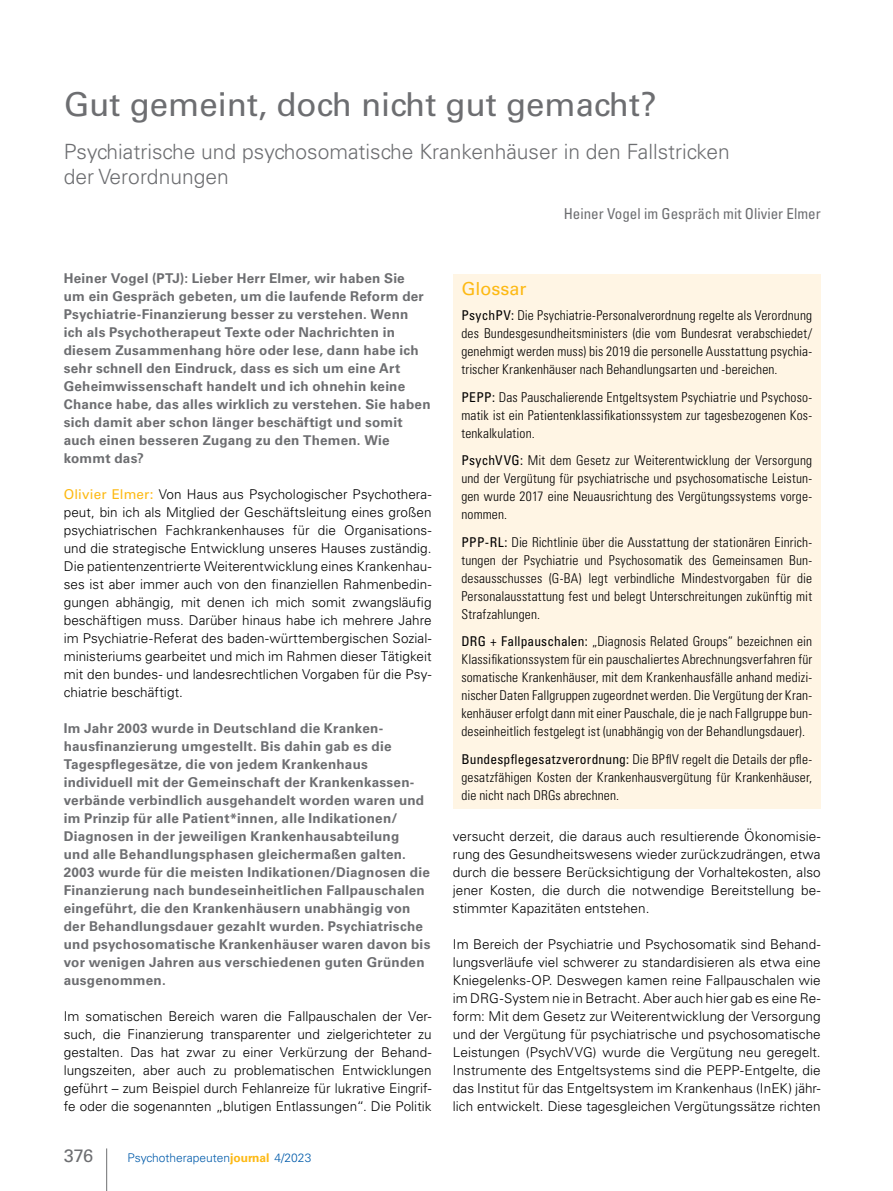
<style>
.page{position:relative;width:893px;height:1191px;background:#fff}
.page>*{position:absolute;margin:0;border:0;box-sizing:border-box;transform-origin:0 0}
.t1{font:33px "Univers LT Std";color:#6d6e71}
.t2{font:300 21px/25.5px "Univers LT Std";color:#6d6e71}
.t3{font:18px "Univers LT Std";color:#fdb913}
.t4{font:18px "Univers LT Std";color:#6d6e71}
.t5{font:condensed 15px "Univers LT Std";color:#6d6e71}
.t6{font:300 13.5px/18px "Univers LT Std";letter-spacing:.005em;color:#000;text-align:justify}
.t7{font:300 condensed 13.5px/18px "Univers LT Std";letter-spacing:.01em;color:#000;text-align:justify}
.t8{font:700 13.5px/18px "Univers LT Std";letter-spacing:.015em;color:#6d6e71}
.t9{font:300 12px "Univers LT Std";color:#005baa}
.s1{font-weight:400;color:#fdb913}
.s2{font-weight:700;color:#fdb913}
.s3{font-weight:400}
</style>
<div class="page">
<div style="left:453px;top:274px;width:368px;height:534px;background:#fff5e4"></div>
<hr style="left:106px;top:1148px;width:1px;height:43px;background:#6d6e71">
<h1 class="t1" style="left:64px;top:85px;width:594px">Gut gemeint, doch nicht gut gemacht?</h1>
<h2 class="t2" style="left:64px;top:139px;width:667px">Psychiatrische und psychosomatische Krankenhäuser in den Fallstricken der Verordnungen</h2>
<p class="t5" style="left:564px;top:205px;width:258px">Heiner Vogel im Gespräch mit Olivier Elmer</p>
<p class="t8" style="left:64px;top:269px;width:368px">Heiner Vogel (PTJ): Lieber Herr Elmer, wir haben Sie<br>um ein Gespräch gebeten, um die laufende Reform der Psychiatrie-Finanzierung besser zu verstehen. Wenn ich als Psychotherapeut Texte oder Nachrichten in diesem Zusammenhang höre oder lese, dann habe ich sehr schnell den Eindruck, dass es sich um eine Art Geheimwissenschaft handelt und ich ohnehin keine Chance habe, das alles wirklich zu verstehen. Sie haben sich damit aber schon länger beschäftigt und somit auch einen besseren Zugang zu den Themen. Wie kommt das?</p>
<p class="t6" style="left:64px;top:485px;width:369px"><span class="s1">Olivier Elmer:</span> Von Haus aus Psychologischer Psychothera&shy;peut, bin ich als Mitglied der Geschäftsleitung eines großen psychiatrischen Fachkrankenhauses für die Organisations&shy;und die strategische Entwicklung unseres Hauses zuständig.<br>Die patientenzentrierte Weiterentwicklung eines Krankenhau&shy;ses ist aber immer auch von den finanziellen Rahmenbedin&shy;gungen abhängig, mit denen ich mich somit zwangsläufig beschäftigen muss. Darüber hinaus habe ich mehrere Jahre im Psychiatrie-Referat des baden-württembergischen Sozial&shy;ministeriums gearbeitet und mich im Rahmen dieser Tätigkeit mit den bundes- und landesrechtlichen Vorgaben für die Psy&shy;chiatrie beschäftigt.</p>
<p class="t8" style="left:64px;top:719px;width:368px">Im Jahr 2003 wurde in Deutschland die Kranken&shy;hausfinanzierung umgestellt. Bis dahin gab es die Tagespflegesätze, die von jedem Krankenhaus individuell mit der Gemeinschaft der Krankenkassen&shy;verbände verbindlich ausgehandelt worden waren und im Prinzip für alle Patient*innen, alle Indikationen/ Diagnosen in der jeweiligen Krankenhausabteilung<br>und alle Behandlungsphasen gleichermaßen galten.<br>2003 wurde für die meisten Indikationen/Diagnosen die Finanzierung nach bundeseinheitlichen Fallpauschalen eingeführt, die den Krankenhäusern unabhängig von der Behandlungsdauer gezahlt wurden. Psychiatrische und psychosomatische Krankenhäuser waren davon bis vor wenigen Jahren aus verschiedenen guten Gründen ausgenommen.</p>
<p class="t6" style="left:64px;top:1007px;width:369px">Im somatischen Bereich waren die Fallpauschalen der Ver&shy;such, die Finanzierung transparenter und zielgerichteter zu gestalten. Das hat zwar zu einer Verkürzung der Behand&shy;lungszeiten, aber auch zu problematischen Entwicklungen geführt – zum Beispiel durch Fehlanreize für lukrative Eingrif&shy;fe oder die sogenannten „blutigen Entlassungen“. Die Politik</p>
<h3 class="t4" style="left:64px;top:1144px;width:31px">376</h3>
<p class="t9" style="left:128px;top:1150px;width:185px">Psychotherapeuten<span class="s2">journal</span> 4/2023</p>
<h3 class="t3" style="left:461px;top:278px;width:67px">Glossar</h3>
<p class="t7" style="left:461px;top:306px;width:352px"><span class="s3">PsychPV:</span> Die Psychiatrie-Personalverordnung regelte als Verordnung des Bundesgesundheitsministers (die vom Bundesrat verabschiedet/ genehmigt werden muss) bis 2019 die personelle Ausstattung psychia&shy;trischer Krankenhäuser nach Behandlungsarten und -bereichen.</p>
<p class="t7" style="left:461px;top:388px;width:352px"><span class="s3">PEPP:</span> Das Pauschalierende Entgeltsystem Psychiatrie und Psychoso&shy;matik ist ein Patientenklassifikationssystem zur tagesbezogenen Kos&shy;tenkalkulation.</p>
<p class="t7" style="left:461px;top:451px;width:352px"><span class="s3">PsychVVG:</span> Mit dem Gesetz zur Weiterentwicklung der Versorgung und der Vergütung für psychiatrische und psychosomatische Leistun&shy;gen wurde 2017 eine Neuausrichtung des Vergütungssystems vorge&shy;nommen.</p>
<p class="t7" style="left:461px;top:533px;width:352px"><span class="s3">PPP-RL:</span> Die Richtlinie über die Ausstattung der stationären Einrich&shy;tungen der Psychiatrie und Psychosomatik des Gemeinsamen Bun&shy;desausschusses (G-BA) legt verbindliche Mindestvorgaben für die Personalausstattung fest und belegt Unterschreitungen zukünftig mit Strafzahlungen.</p>
<p class="t7" style="left:461px;top:632px;width:352px"><span class="s3">DRG + Fallpauschalen:</span> „Diagnosis Related Groups“ bezeichnen ein Klassifikationssystem für ein pauschaliertes Abrechnungsverfahren für somatische Krankenhäuser, mit dem Krankenhausfälle anhand medizi&shy;nischer Daten Fallgruppen zugeordnet werden. Die Vergütung der Kran&shy;kenhäuser erfolgt dann mit einer Pauschale, die je nach Fallgruppe bun&shy;deseinheitlich festgelegt ist (unabhängig von der Behandlungsdauer).</p>
<p class="t7" style="left:461px;top:750px;width:352px"><span class="s3">Bundespflegesatzverordnung:</span> Die BPflV regelt die Details der pfle&shy;gesatzfähigen Kosten der Krankenhausvergütung für Krankenhäuser, die nicht nach DRGs abrechnen.</p>
<p class="t6" style="left:453px;top:827px;width:369px">versucht derzeit, die daraus auch resultierende Ökonomisie&shy;rung des Gesundheitswesens wieder zurückzudrängen, etwa durch die bessere Berücksichtigung der Vorhaltekosten, also jener Kosten, die durch die notwendige Bereitstellung be&shy;stimmter Kapazitäten entstehen.</p>
<p class="t6" style="left:453px;top:935px;width:369px">Im Bereich der Psychiatrie und Psychosomatik sind Behand&shy;lungsverläufe viel schwerer zu standardisieren als etwa eine Kniegelenks-OP. Deswegen kamen reine Fallpauschalen wie im DRG-System nie in Betracht. Aber auch hier gab es eine Re&shy;form: Mit dem Gesetz zur Weiterentwicklung der Versorgung und der Vergütung für psychiatrische und psychosomatische Leistungen (PsychVVG) wurde die Vergütung neu geregelt.<br>Instrumente des Entgeltsystems sind die PEPP-Entgelte, die das Institut für das Entgeltsystem im Krankenhaus (InEK) jähr&shy;lich entwickelt. Diese tagesgleichen Vergütungssätze richten</p>
</div>
